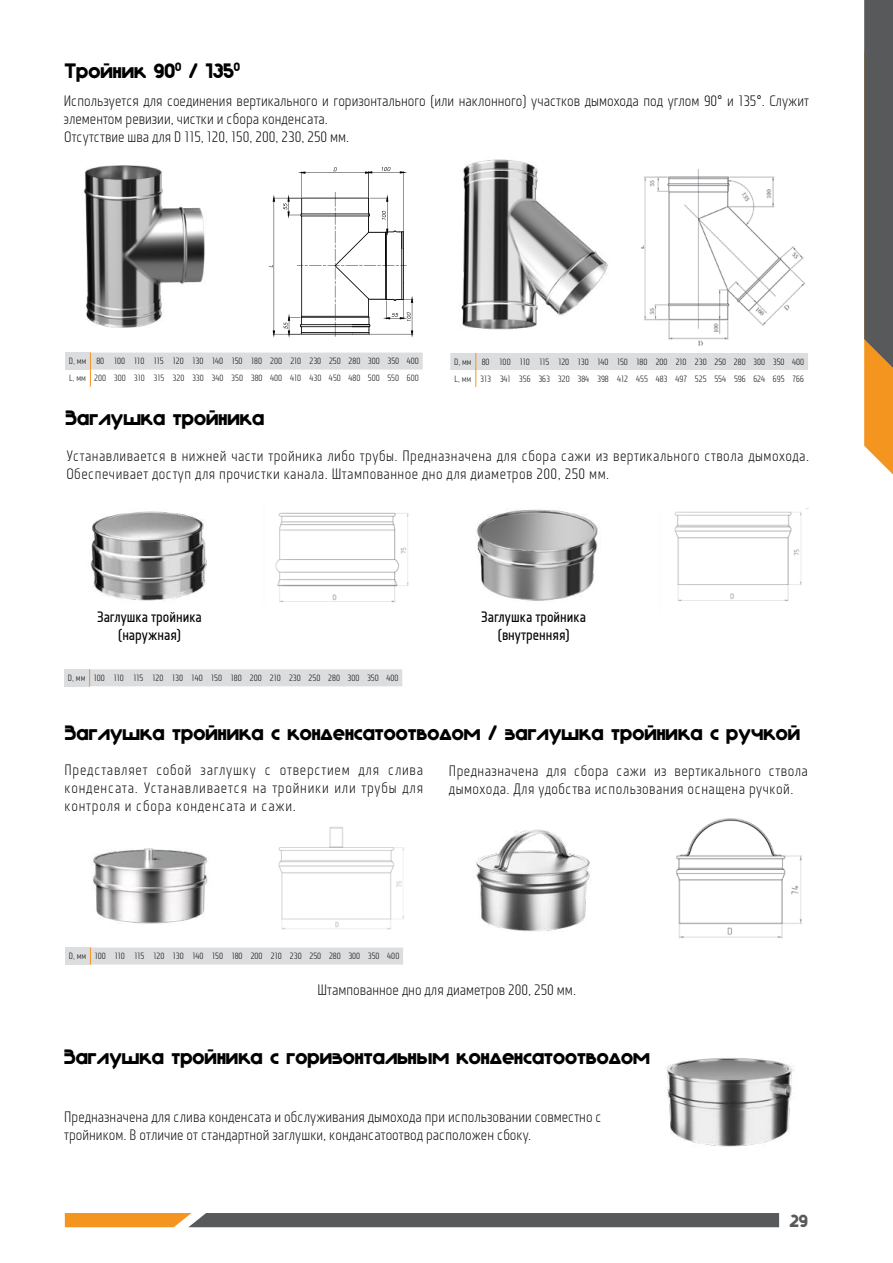
<style>
.page{position:relative;width:893px;height:1263px;background:#fff}
.page>*{position:absolute;margin:0;border:0;box-sizing:border-box;transform-origin:0 0}
.t1{font:21px "Rostov";color:#000}
.t2{font:18px "Rostov";color:#58595b}
.t3{font:15px/18px "Monitorica";color:#000}
.t4{font:15px/18px "Monitorica";letter-spacing:.03em;color:#000}
.t5{font:700 15px/18px "Monitorica";color:#000;text-align:center}
.t6{font:9px/17px "Monitorica";color:#000}
</style>
<div class="page">
<svg style="left:864px;top:0;width:29px;height:475px;background:#816c53"></svg>
<svg style="left:65px;top:1213px;width:714px;height:14px;background:#756654"></svg>
<img style="left:275px;top:512px;width:134px;height:91px">
<img style="left:674px;top:511px;width:128px;height:91px">
<img style="left:476px;top:509px;width:123px;height:92px">
<img style="left:676px;top:818px;width:126px;height:121px">
<img style="left:476px;top:829px;width:114px;height:103px">
<img style="left:93px;top:848px;width:115px;height:76px">
<img style="left:665px;top:1058px;width:130px;height:89px">
<svg style="left:269px;top:167px;width:144px;height:171px"></svg>
<img style="left:83px;top:165px;width:122px;height:163px">
<img style="left:459px;top:159px;width:149px;height:171px">
<div style="left:65px;top:353px;width:25px;height:17px;background:#dcddde"></div>
<svg style="left:90px;top:353px;width:333px;height:34px"></svg>
<svg style="left:450px;top:353px;width:358px;height:34px"></svg>
<img style="left:278px;top:826px;width:126px;height:104px">
<img style="left:641px;top:169px;width:165px;height:177px">
<div style="left:64px;top:669px;width:26px;height:17px;background:#dcddde"></div>
<div style="left:89px;top:669px;width:313px;height:17px;background:#dcddde"></div>
<div style="left:65px;top:947px;width:25px;height:17px;background:#dcddde"></div>
<div style="left:90px;top:947px;width:313px;height:17px;background:#dcddde"></div>
<img style="left:90px;top:511px;width:117px;height:90px">
<h1 class="t1" style="left:64px;top:57px;width:177px">Тройник 90<sup>0</sup> / 135<sup>0</sup></h1>
<p class="t3" style="left:64px;top:91px;width:747px">Используется для соединения вертикального и горизонтального (или наклонного) участков дымохода под углом 90° и 135°. Служит элементом ревизии, чистки и сбора конденсата.<br>Отсутствие шва для D 115, 120, 150, 200, 230, 250 мм.</p>
<p class="t6" style="left:69px;top:353px;width:352px">D, мм 80 100 110 115 120 130 140 150 180 200 210 230 250 280 300 350 400<br>L, мм 200 300 310 315 320 330 340 350 380 400 410 430 450 480 500 550 600</p>
<p class="t6" style="left:454px;top:353px;width:352px">D, мм 80 100 110 115 120 130 140 150 180 200 210 230 250 280 300 350 400<br>L, мм 313 341 356 363 320 384 398 412 455 483 497 525 554 596 624 695 766</p>
<h1 class="t1" style="left:66px;top:404px;width:200px">Заглушка тройника</h1>
<p class="t4" style="left:66px;top:447px;width:744px">Устанавливается в нижней части тройника либо трубы. Предназначена для сбора сажи из вертикального ствола дымохода.<br>Обеспечивает доступ для прочистки канала. Штампованное дно для диаметров 200, 250 мм.</p>
<p class="t5" style="left:97px;top:608px;width:106px">Заглушка тройника (наружная)</p>
<p class="t5" style="left:481px;top:608px;width:106px">Заглушка тройника (внутренняя)</p>
<p class="t6" style="left:68px;top:670px;width:332px">D, мм 100 110 115 120 130 140 150 180 200 210 230 250 280 300 350 400</p>
<h1 class="t1" style="left:65px;top:719px;width:737px">Заглушка тройника с конденсатоотводом / заглушка тройника с ручкой</h1>
<p class="t3" style="left:65px;top:761px;width:360px;text-align:justify">Представляет собой заглушку с отверстием для слива конденсата. Устанавливается на тройники или трубы для контроля и сбора конденсата и сажи.</p>
<p class="t4" style="left:449px;top:762px;width:360px">Предназначена для сбора сажи из вертикального ствола дымохода. Для удобства использования оснащена ручкой.</p>
<p class="t6" style="left:69px;top:948px;width:332px">D, мм 100 110 115 120 130 140 150 180 200 210 230 250 280 300 350 400</p>
<p class="t3" style="left:317px;top:980px;width:260px">Штампованное дно для диаметров 200, 250 мм.</p>
<h1 class="t1" style="left:64px;top:1042px;width:587px">Заглушка тройника с горизонтальным конденсатоотводом</h1>
<p class="t3" style="left:64px;top:1108px;width:539px">Предназначена для слива конденсата и обслуживания дымохода при использовании совместно с тройником. В отличие от стандартной заглушки, кондансатоотвод расположен сбоку.</p>
<p class="t2" style="left:790px;top:1208px;width:20px">29</p>
</div>
